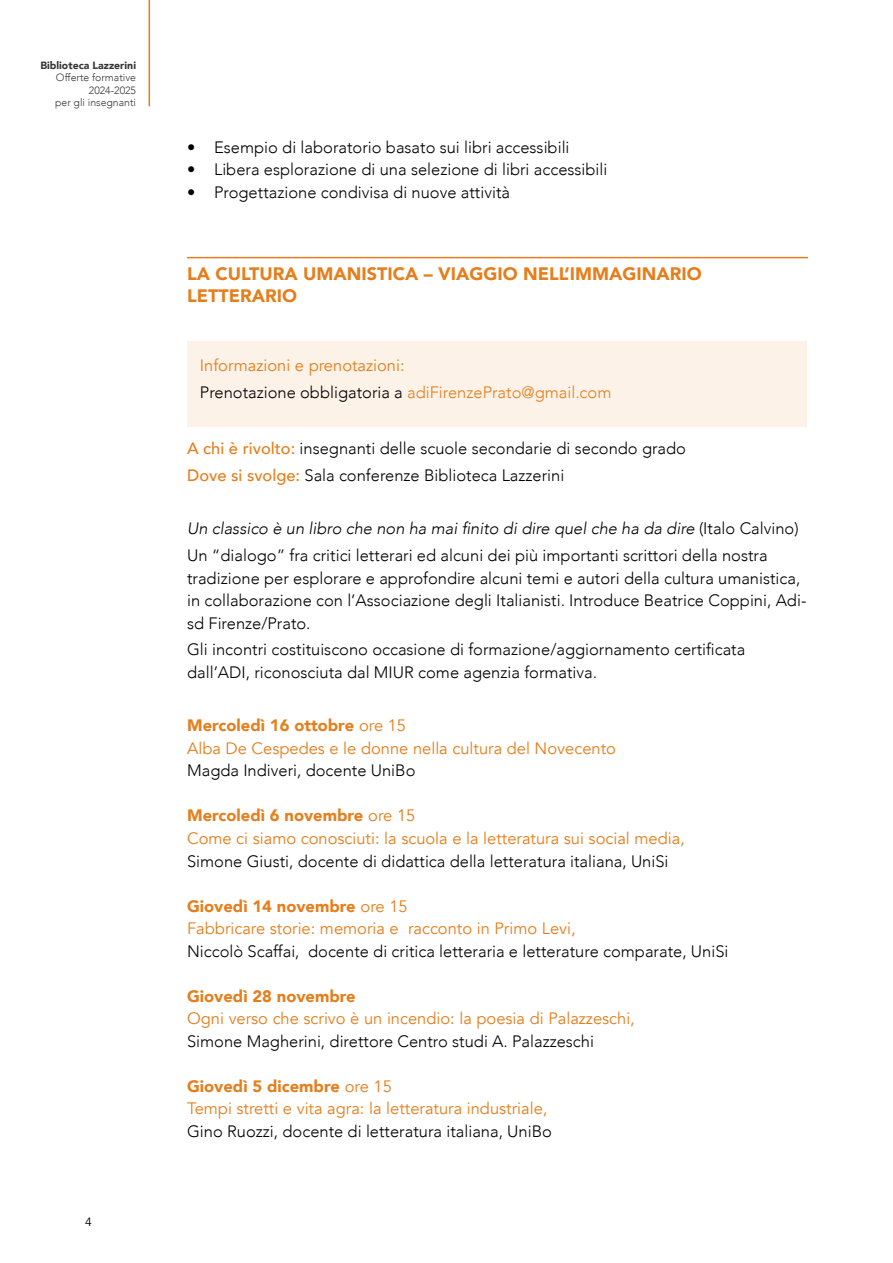
<style>
.page{position:relative;width:893px;height:1263px;background:#fff}
.page>*{position:absolute;margin:0;border:0;box-sizing:border-box;transform-origin:0 0}
.t1{font:900 18px/22.5px "Avenir";color:#e57e1c}
.t2{font:300 16.5px/22.5px "Avenir";color:#000}
.t3{font:16.5px/22.5px "Avenir";color:#e57e1c}
.t4{font:900 16.5px "Avenir";color:#e57e1c}
.t5{font:12px "Avenir";color:#000}
.t6{font:300 10.5px/12.6px "Avenir";color:#363636;text-align:right}
.t7{font:900 10.5px "Avenir";color:#363636}
.s1{font-weight:300;color:#000}
.s2{font-weight:300}
.s3{font-weight:500;color:#e57e1c}
.s4{font-style:italic}
.s5{font-weight:900}
</style>
<div class="page">
<hr style="left:149px;top:0;width:1px;height:106px;background:#e57e1c">
<hr style="left:187px;top:257px;width:621px;height:1px;background:#e57e1c">
<div style="left:187px;top:342px;width:619px;height:85px;background:#fcf2e8"></div>
<p class="t7" style="left:40px;top:56px;width:97px">Biblioteca Lazzerini</p>
<p class="t6" style="left:55px;top:71px;width:82px">Offerte formative<br>2024-2025<br>per gli insegnanti</p>
<p class="t5" style="left:85px;top:1215px;width:8px">4</p>
<p class="t2" style="left:187px;top:136px;width:384px">• Esempio di laboratorio basato sui libri accessibili</p>
<p class="t2" style="left:187px;top:158px;width:422px">• Libera esplorazione di una selezione di libri accessibili</p>
<p class="t2" style="left:187px;top:181px;width:324px">• Progettazione condivisa di nuove attività</p>
<p class="t1" style="left:187px;top:262px;width:516px">LA CULTURA UMANISTICA – VIAGGIO NELL’IMMAGINARIO<br>LETTERARIO</p>
<p class="t3" style="left:200px;top:352px;width:413px;line-height:26.7px">Informazioni e prenotazioni:<br><span class="s1">Prenotazione obbligatoria a</span> <span class="s2">adiFirenzePrato@gmail.com</span></p>
<p class="t2" style="left:187px;top:435px;width:500px;line-height:26.7px"><span class="s3">A chi è rivolto:</span> insegnanti delle scuole secondarie di secondo grado<br><span class="s3">Dove si svolge:</span> Sala conferenze Biblioteca Lazzerini</p>
<p class="t2" style="left:187px;top:515px;width:613px;line-height:26.7px"><span class="s4">Un classico è un libro che non ha mai finito di dire quel che ha da dire</span> (Italo Calvino)<br>Un “dialogo” fra critici letterari ed alcuni dei più importanti scrittori della nostra</p>
<p class="t2" style="left:187px;top:567px;width:621px">tradizione per esplorare e approfondire alcuni temi e autori della cultura umanistica, in collaborazione con l’Associazione degli Italianisti. Introduce Beatrice Coppini, Adi&shy;sd Firenze/Prato.</p>
<p class="t2" style="left:187px;top:638px;width:560px">Gli incontri costituiscono occasione di formazione/aggiornamento certificata dall’ADI, riconosciuta dal MIUR come agenzia formativa.</p>
<p class="t3" style="left:187px;top:715px;width:430px"><span class="s5">Mercoledì 16 ottobre</span> ore 15<br>Alba De Cespedes e le donne nella cultura del Novecento</p>
<p class="t2" style="left:187px;top:759px;width:230px">Magda Indiveri, docente UniBo</p>
<p class="t3" style="left:187px;top:805px;width:499px"><span class="s5">Mercoledì 6 novembre</span> ore 15<br>Come ci siamo conosciuti: la scuola e la letteratura sui social media,</p>
<p class="t2" style="left:187px;top:849px;width:483px">Simone Giusti, docente di didattica della letteratura italiana, UniSi</p>
<p class="t3" style="left:187px;top:895px;width:390px"><span class="s5">Giovedì 14 novembre</span> ore 15<br>Fabbricare storie: memoria e racconto in Primo Levi,</p>
<p class="t2" style="left:187px;top:939px;width:543px">Niccolò Scaffai, docente di critica letteraria e letterature comparate, UniSi</p>
<p class="t4" style="left:187px;top:982px;width:170px">Giovedì 28 novembre</p>
<p class="t3" style="left:187px;top:1007px;width:449px">Ogni verso che scrivo è un incendio: la poesia di Palazzeschi,</p>
<p class="t2" style="left:187px;top:1030px;width:408px">Simone Magherini, direttore Centro studi A. Palazzeschi</p>
<p class="t3" style="left:187px;top:1075px;width:362px"><span class="s5">Giovedì 5 dicembre</span> ore 15<br>Tempi stretti e vita agra: la letteratura industriale,</p>
<p class="t2" style="left:187px;top:1120px;width:366px">Gino Ruozzi, docente di letteratura italiana, UniBo</p>
</div>
